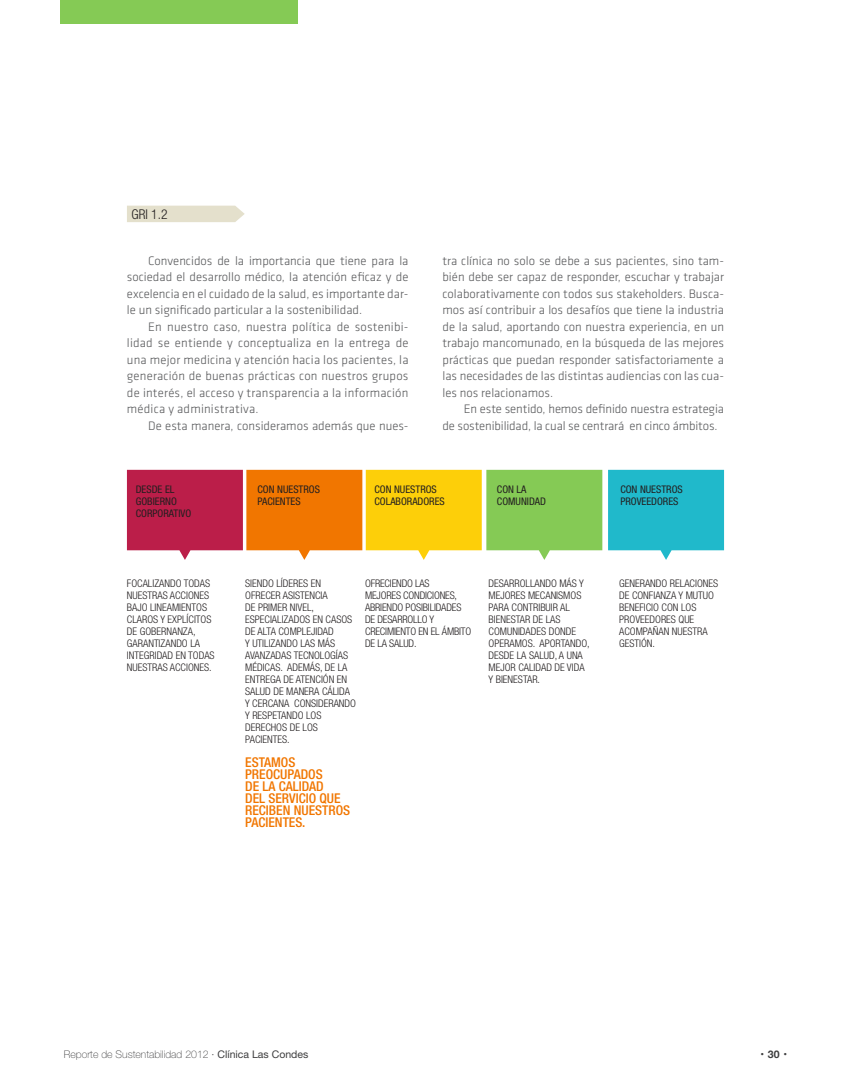
<style>
.page{position:relative;width:851px;height:1085px;background:#fff}
.page>*{position:absolute;margin:0;border:0;box-sizing:border-box;transform-origin:0 0}
.t1{font:500 condensed 13.5px/12px "Helvetica Neue";color:#f17600}
.t2{font:300 condensed 13.5px "Helvetica Neue";color:#231f20}
.t3{font:700 13.5px "Helvetica Neue";color:#3e3e3f}
.PARRAFO_TEXTOS{font:300 12.75px/16.5px "Klavika";color:#57585a;text-align:justify}
.t4{font:300 condensed 10.5px/12px "Helvetica Neue";color:#231f20}
.t5{font:condensed 10.5px/12px "Helvetica Neue";color:#231f20}
.t6{font:100 10.5px "Helvetica Neue";color:#3e3e3f}
.s1{font-weight:400}
.s2{font-size:10.5px}
</style>
<div class="page">
<div style="left:60px;top:0;width:238px;height:23px;background:#85ca55"></div>
<div style="left:127px;top:206px;width:118px;height:16px;background:#e4e0cc"></div>
<svg style="left:127px;top:470px;width:475px;height:90px;background:#d19743"></svg>
<svg style="left:608px;top:470px;width:116px;height:90px;background:#37c0d0"></svg>
<p class="t2" style="left:131px;top:206px;width:37px">GRI 1.2</p>
<p class="PARRAFO_TEXTOS" style="left:127px;top:252px;width:283px;text-indent:21px">Convencidos de la importancia que tiene para la sociedad el desarrollo médico, la atención eficaz y de excelencia en el cuidado de la salud, es importante dar&shy;le un significado particular a la sostenibilidad.</p>
<p class="PARRAFO_TEXTOS" style="left:127px;top:318px;width:283px;text-indent:21px">En nuestro caso, nuestra política de sostenibi&shy;lidad se entiende y conceptualiza en la entrega de una mejor medicina y atención hacia los pacientes, la generación de buenas prácticas con nuestros grupos de interés, el acceso y transparencia a la información médica y administrativa.</p>
<p class="PARRAFO_TEXTOS" style="left:148px;top:417px;width:262px">De esta manera, consideramos además que nues-</p>
<p class="PARRAFO_TEXTOS" style="left:442px;top:252px;width:283px">tra clínica no solo se debe a sus pacientes, sino tam&shy;bién debe ser capaz de responder, escuchar y trabajar colaborativamente con todos sus stakeholders. Busca&shy;mos así contribuir a los desafíos que tiene la industria de la salud, aportando con nuestra experiencia, en un trabajo mancomunado, en la búsqueda de las mejores prácticas que puedan responder satisfactoriamente a las necesidades de las distintas audiencias con las cua&shy;les nos relacionamos.</p>
<p class="PARRAFO_TEXTOS" style="left:442px;top:401px;width:283px;text-indent:21px">En este sentido, hemos definido nuestra estrategia de sostenibilidad, la cual se centrará en cinco ámbitos.</p>
<p class="t5" style="left:136px;top:483px;width:57px">DESDE EL<br>GOBIERNO<br>CORPORATIVO</p>
<p class="t5" style="left:257px;top:483px;width:64px">CON NUESTROS<br>PACIENTES</p>
<p class="t5" style="left:374px;top:483px;width:72px">CON NUESTROS<br>COLABORADORES</p>
<p class="t5" style="left:497px;top:483px;width:51px">CON LA<br>COMUNIDAD</p>
<p class="t5" style="left:620px;top:483px;width:64px">CON NUESTROS<br>PROVEEDORES</p>
<p class="t4" style="left:127px;top:577px;width:89px">FOCALIZANDO TODAS<br>NUESTRAS ACCIONES<br>BAJO LINEAMIENTOS<br>CLAROS Y EXPLÍCITOS<br>DE GOBERNANZA,<br>GARANTIZANDO LA<br>INTEGRIDAD EN TODAS<br>NUESTRAS ACCIONES.</p>
<p class="t4" style="left:245px;top:577px;width:112px">SIENDO LÍDERES EN<br>OFRECER ASISTENCIA<br>DE PRIMER NIVEL,<br>ESPECIALIZADOS EN CASOS<br>DE ALTA COMPLEJIDAD<br>Y UTILIZANDO LAS MÁS<br>AVANZADAS TECNOLOGÍAS<br>MÉDICAS. ADEMÁS, DE LA<br>ENTREGA DE ATENCIÓN EN<br>SALUD DE MANERA CÁLIDA<br>Y CERCANA CONSIDERANDO<br>Y RESPETANDO LOS<br>DERECHOS DE LOS<br>PACIENTES.</p>
<p class="t1" style="left:245px;top:755px;width:106px">ESTAMOS<br>PREOCUPADOS<br>DE LA CALIDAD<br>DEL SERVICIO QUE<br>RECIBEN NUESTROS<br>PACIENTES.</p>
<p class="t4" style="left:365px;top:577px;width:108px">OFRECIENDO LAS<br>MEJORES CONDICIONES,<br>ABRIENDO POSIBILIDADES<br>DE DESARROLLO Y<br>CRECIMIENTO EN EL ÁMBITO<br>DE LA SALUD.</p>
<p class="t4" style="left:488px;top:577px;width:103px">DESARROLLANDO MÁS Y<br>MEJORES MECANISMOS<br>PARA CONTRIBUIR AL<br>BIENESTAR DE LAS<br>COMUNIDADES DONDE<br>OPERAMOS. APORTANDO,<br>DESDE LA SALUD, A UNA<br>MEJOR CALIDAD DE VIDA<br>Y BIENESTAR.</p>
<p class="t4" style="left:619px;top:577px;width:100px">GENERANDO RELACIONES<br>DE CONFIANZA Y MUTUO<br>BENEFICIO CON LOS<br>PROVEEDORES QUE<br>ACOMPAÑAN NUESTRA<br>GESTIÓN.</p>
<p class="t6" style="left:64px;top:1048px;width:246px">Reporte de Sustentabilidad 2012 · <span class="s1">Clínica Las Condes</span></p>
<p class="t3" style="left:760px;top:1044px;width:28px">· <span class="s2">30</span> ·</p>
</div>
